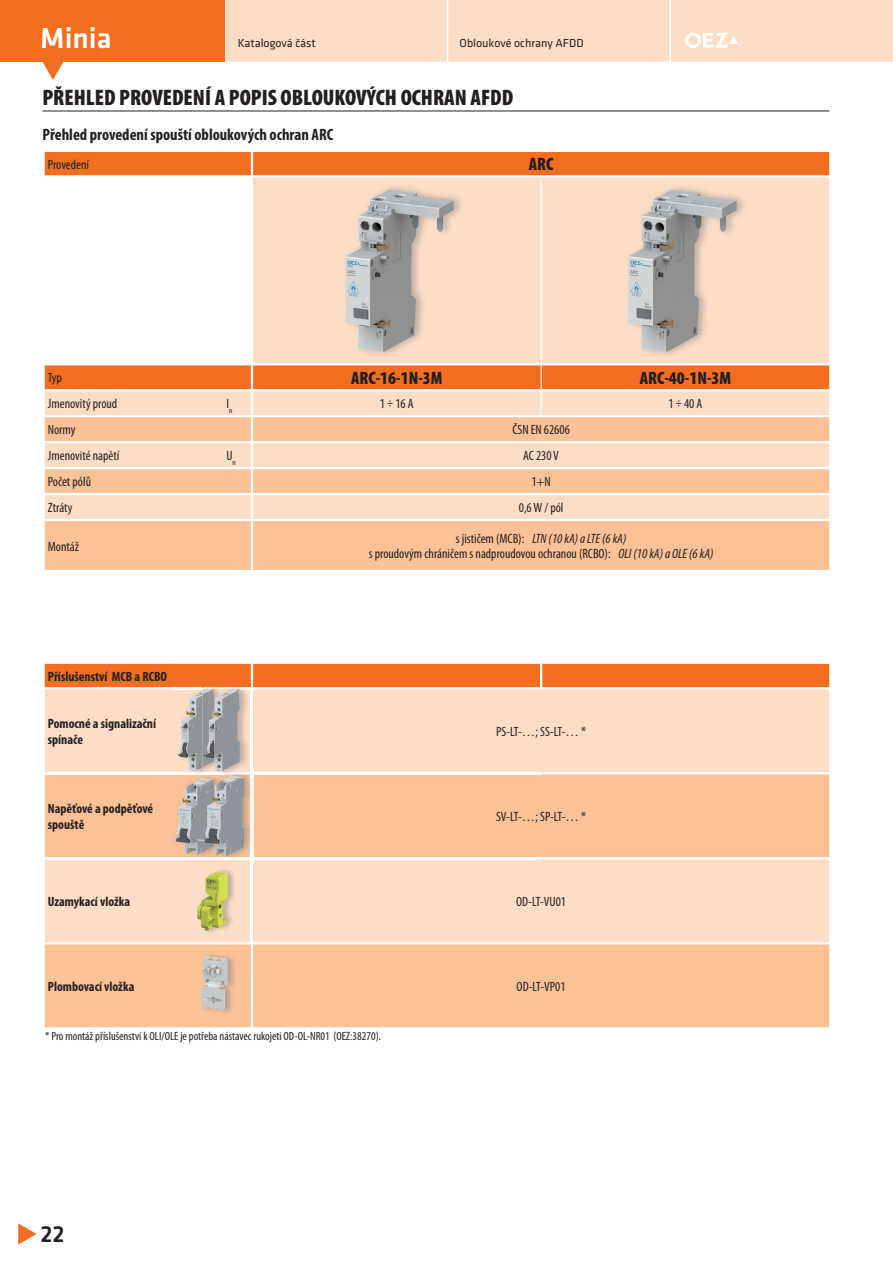
<style>
.page{position:relative;width:893px;height:1263px;background:#fff}
.page>*{position:absolute;margin:0;border:0;box-sizing:border-box;transform-origin:0 0}
.t1{font:500 30px "Klavika";color:#fff}
.t2{font:500 24px "Klavika";color:#231f20}
.t3{font:900 condensed 22.5px "Myriad Pro";color:#231f20}
.t4{font:900 condensed 18px "Myriad Pro";color:#231f20}
.t5{font:700 condensed 16.5px "Myriad Pro";color:#231f20}
.t6{font:condensed 13.5px/15px "Myriad Pro";color:#231f20;text-align:center}
.t7{font:700 condensed 13.5px/16.2px "Myriad Pro";color:#231f20}
.t8{font:condensed 12px "Myriad Pro";color:#231f20}
.t9{font:12px "Klavika";color:#231f20}
.s1{font-family:"Klavika"}
.s2{font-style:italic}
</style>
<div class="page">
<div style="left:0;top:0;width:224px;height:62px;background:#f36e21"></div>
<svg style="left:42px;top:62px;width:22px;height:18px"></svg>
<div style="left:226px;top:0;width:667px;height:62px;background:#fdddc6"></div>
<svg style="left:18px;top:1223px;width:19px;height:22px"></svg>
<hr style="left:42px;top:111px;width:787px;height:1px;background:#231f20">
<svg style="left:45px;top:152px;width:784px;height:237px"></svg>
<div style="left:253px;top:177px;width:577px;height:186px;background:#fdddc6"></div>
<div style="left:45px;top:391px;width:784px;height:24px;background:#fdddc6"></div>
<svg style="left:45px;top:417px;width:784px;height:153px;background:#fbcaa7"></svg>
<hr style="left:42px;top:175px;width:789px;height:2px;background:#fff">
<hr style="left:42px;top:363px;width:499px;height:2px;background:#fff">
<hr style="left:542px;top:363px;width:289px;height:2px;background:#fff">
<hr style="left:251px;top:152px;width:2px;height:23px;background:#fff">
<hr style="left:251px;top:177px;width:2px;height:186px;background:#fff">
<hr style="left:251px;top:365px;width:2px;height:24px;background:#fff">
<hr style="left:251px;top:391px;width:2px;height:24px;background:#fff">
<hr style="left:251px;top:417px;width:2px;height:24px;background:#fff">
<hr style="left:251px;top:443px;width:2px;height:24px;background:#fff">
<hr style="left:251px;top:469px;width:2px;height:24px;background:#fff">
<hr style="left:251px;top:495px;width:2px;height:24px;background:#fff">
<hr style="left:251px;top:521px;width:2px;height:49px;background:#fff">
<hr style="left:829px;top:178px;width:2px;height:185px;background:#fff">
<hr style="left:541px;top:177px;width:1px;height:187px;background:#fff">
<svg style="left:541px;top:364px;width:1px;height:51px"></svg>
<hr style="left:42px;top:441px;width:789px;height:2px;background:#fff">
<hr style="left:42px;top:467px;width:789px;height:2px;background:#fff">
<hr style="left:42px;top:493px;width:789px;height:2px;background:#fff">
<hr style="left:42px;top:519px;width:789px;height:2px;background:#fff">
<img style="left:342px;top:184px;width:122px;height:174px">
<img style="left:330px;top:186px;width:132px;height:170px">
<img style="left:626px;top:184px;width:121px;height:174px">
<img style="left:613px;top:186px;width:132px;height:170px">
<div style="left:45px;top:690px;width:784px;height:82px;background:#fdddc6"></div>
<svg style="left:45px;top:774px;width:784px;height:253px;background:#fbcaa7"></svg>
<hr style="left:251px;top:689px;width:2px;height:83px;background:#fff">
<hr style="left:42px;top:857px;width:129px;height:2px;background:#fff">
<hr style="left:171px;top:942px;width:81px;height:2px;background:#fff">
<hr style="left:252px;top:857px;width:289px;height:2px;background:#fff">
<hr style="left:251px;top:859px;width:2px;height:83px;background:#fff">
<hr style="left:541px;top:857px;width:290px;height:2px;background:#fff">
<hr style="left:42px;top:942px;width:129px;height:2px;background:#fff">
<hr style="left:252px;top:942px;width:289px;height:2px;background:#fff">
<hr style="left:251px;top:944px;width:2px;height:83px;background:#fff">
<hr style="left:541px;top:942px;width:290px;height:2px;background:#fff">
<img style="left:167px;top:775px;width:29px;height:82px">
<img style="left:177px;top:690px;width:25px;height:80px">
<img style="left:240px;top:690px;width:10px;height:80px">
<img style="left:202px;top:690px;width:2px;height:80px">
<svg style="left:44px;top:663px;width:786px;height:27px;background:#f4823f"></svg>
<img style="left:204px;top:690px;width:36px;height:80px">
<img style="left:196px;top:770px;width:55px;height:92px">
<img style="left:224px;top:773px;width:30px;height:85px">
<img style="left:251px;top:774px;width:2px;height:83px">
<svg style="left:169px;top:857px;width:55px;height:3px"></svg>
<img style="left:196px;top:778px;width:2px;height:79px">
<img style="left:198px;top:777px;width:46px;height:80px">
<svg style="left:169px;top:770px;width:71px;height:8px"></svg>
<img style="left:202px;top:952px;width:35px;height:63px">
<img style="left:201px;top:956px;width:28px;height:55px">
<img style="left:198px;top:868px;width:38px;height:67px">
<img style="left:198px;top:873px;width:30px;height:58px">
<h1 class="t1" style="left:40px;top:26px;width:73px">Minia</h1>
<p class="t9" style="left:238px;top:39px;width:80px">Katalogová část</p>
<p class="t9" style="left:459px;top:39px;width:125px">Obloukové ochrany AFDD</p>
<h3 class="t3" style="left:42px;top:84px;width:472px">PŘEHLED PROVEDENÍ A POPIS OBLOUKOVÝCH OCHRAN AFDD</h3>
<p class="t5" style="left:42px;top:129px;width:292px">Přehled provedení spouští obloukových ochran ARC</p>
<p class="t6" style="left:48px;top:158px;width:43px">Provedení</p>
<h3 class="t4" style="left:529px;top:154px;width:26px">ARC</h3>
<p class="t6" style="left:48px;top:371px;width:16px">Typ</p>
<h3 class="t4" style="left:351px;top:367px;width:93px">ARC-16-1N-3M</h3>
<h3 class="t4" style="left:640px;top:367px;width:93px">ARC-40-1N-3M</h3>
<p class="t6" style="left:48px;top:397px;width:71px">Jmenovitý proud</p>
<p class="t6" style="left:226px;top:397px;width:7px">I<sub>n</sub></p>
<p class="t6" style="left:380px;top:397px;width:35px">1 <span class="s1">÷</span> 16 A</p>
<p class="t6" style="left:668px;top:397px;width:35px">1 <span class="s1">÷</span> 40 A</p>
<p class="t6" style="left:48px;top:423px;width:29px">Normy</p>
<p class="t6" style="left:512px;top:423px;width:59px">ČSN EN 62606</p>
<p class="t6" style="left:48px;top:449px;width:73px">Jmenovité napětí</p>
<p class="t6" style="left:226px;top:449px;width:11px">U<sub>n</sub></p>
<p class="t6" style="left:523px;top:449px;width:37px">AC 230 V</p>
<p class="t6" style="left:48px;top:475px;width:45px">Počet pólů</p>
<p class="t6" style="left:531px;top:475px;width:21px">1+N</p>
<p class="t6" style="left:48px;top:501px;width:26px">Ztráty</p>
<p class="t6" style="left:519px;top:501px;width:46px">0,6 W / pól</p>
<p class="t6" style="left:48px;top:539px;width:33px">Montáž</p>
<p class="t6" style="left:369px;top:532px;width:346px">s jističem (MCB): <span class="s2">LTN (10 kA) a LTE (6 kA)<br></span>s proudovým chráničem s nadproudovou ochranou (RCBO): <span class="s2">OLI (10 kA) a OLE (6 kA)</span></p>
<p class="t7" style="left:48px;top:669px;width:121px">Příslušenství MCB a RCBO</p>
<p class="t7" style="left:48px;top:716px;width:110px">Pomocné a signalizační spínače</p>
<p class="t6" style="left:496px;top:725px;width:92px">PS-LT-…; SS-LT-… *</p>
<p class="t7" style="left:48px;top:801px;width:107px">Napěťové a podpěťové spouště</p>
<p class="t6" style="left:496px;top:810px;width:92px">SV-LT-…; SP-LT-… *</p>
<p class="t7" style="left:48px;top:894px;width:84px">Uzamykací vložka</p>
<p class="t6" style="left:516px;top:895px;width:51px">OD-LT-VU01</p>
<p class="t7" style="left:48px;top:979px;width:88px">Plombovací vložka</p>
<p class="t6" style="left:517px;top:980px;width:51px">OD-LT-VP01</p>
<p class="t8" style="left:45px;top:1032px;width:337px">* Pro montáž příslušenství k OLI/OLE je potřeba nástavec rukojeti OD-OL-NR01 (OEZ:38270).</p>
<h2 class="t2" style="left:41px;top:1224px;width:26px">22</h2>
</div>
